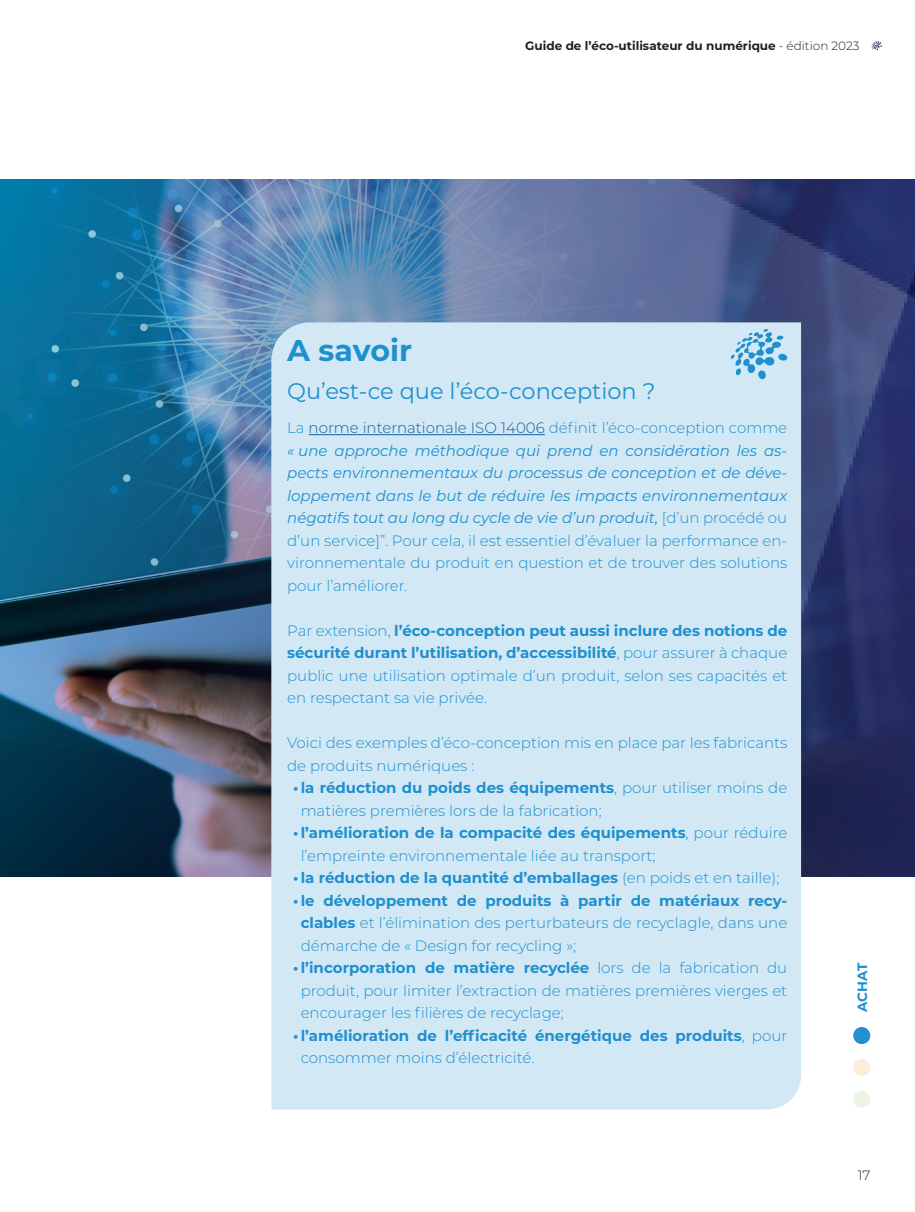
<style>
.page{position:relative;width:915px;height:1212px;background:#fff}
.page>*{position:absolute;margin:0;border:0;box-sizing:border-box;transform-origin:0 0}
.t1{font:700 30px "Montserrat";color:#1e8fcf}
.t2{font:22.5px "Montserrat";color:#1e8fcf}
.t3{font:300 15px/22.5px "Montserrat";color:#1e8fcf;text-align:justify}
.t4{font:italic 15px/22.5px "Montserrat";color:#1e8fcf;text-align:justify}
.t5{font:700 15px/22.5px "Montserrat";color:#1e8fcf}
.t6{font:700 13.5px "Montserrat";color:#1e8fcf}
.t7{font:300 13.5px "Montserrat";color:#231f20}
.t8{font:700 12px "Montserrat";color:#231f20}
.s1{font-weight:300}
.s2{font-weight:300;font-style:normal}
.s3{font-weight:300;font-style:normal;color:#175d9e}
.s4{font-weight:700}
</style>
<div class="page">
<div style="left:852px;top:1027px;width:18px;height:17px;background:#238fcf;border-radius:50%"></div>
<svg style="left:852px;top:1059px;width:18px;height:17px"></svg>
<div style="left:852px;top:1091px;width:18px;height:17px;background:#ecf5e1;border-radius:50%"></div>
<svg style="left:871px;top:41px;width:10px;height:9px"></svg>
<img style="left:0;top:180px;width:914px;height:696px">
<svg style="left:267px;top:318px;width:538px;height:792px"></svg>
<div style="left:271px;top:322px;width:529px;height:787px;background:#d2e9f5"></div>
<hr style="left:308px;top:434px;width:236px;height:1px;background:#175d9e">
<svg style="left:730px;top:329px;width:57px;height:51px"></svg>
<p class="t8" style="left:525px;top:37px;width:336px">Guide de l’éco-utilisateur du numérique <span class="s1">- édition 2023</span></p>
<h1 class="t1" style="left:287px;top:329px;width:126px">A savoir</h1>
<h2 class="t2" style="left:287px;top:375px;width:370px">Qu’est-ce que l’éco-conception ?</h2>
<p class="t4" style="left:287px;top:416px;width:501px"><span class="s2">La</span> <span class="s3">norme internationale ISO 14006</span> <span class="s2">définit l’éco-conception comme </span>« une approche méthodique qui prend en considération les as&shy;pects environnementaux du processus de conception et de déve&shy;loppement dans le but de réduire les impacts environnementaux négatifs tout au long du cycle de vie d’un produit, <span class="s2">[d’un procédé ou d’un service]”. Pour cela, il est essentiel d’évaluer la performance en&shy;vironnementale du produit en question et de trouver des solutions pour l’améliorer.</span></p>
<p class="t3" style="left:287px;top:619px;width:501px">Par extension, <span class="s4">l’éco-conception peut aussi inclure des notions de sécurité durant l’utilisation, d’accessibilité</span>, pour assurer à chaque public une utilisation optimale d’un produit, selon ses capacités et en respectant sa vie privée.</p>
<p class="t3" style="left:287px;top:731px;width:501px">Voici des exemples d’éco-conception mis en place par les fabricants de produits numériques :</p>
<p class="t3" style="left:300px;top:776px;width:488px;text-indent:-8px"><span class="s4">•la réduction du poids des équipements</span>, pour utiliser moins de matières premières lors de la fabrication;</p>
<p class="t3" style="left:300px;top:821px;width:488px;text-indent:-8px"><span class="s4">•l’amélioration de la compacité des équipements</span>, pour réduire l’empreinte environnementale liée au transport;</p>
<p class="t5" style="left:293px;top:866px;width:487px">•la réduction de la quantité d’emballages <span class="s1">(en poids et en taille);</span></p>
<p class="t3" style="left:300px;top:889px;width:488px;text-indent:-8px"><span class="s4">•le développement de produits à partir de matériaux recy&shy;clables</span> et l’élimination des perturbateurs de recyclagle, dans une démarche de « Design for recycling »;</p>
<p class="t3" style="left:300px;top:956px;width:488px;text-indent:-8px"><span class="s4">•l’incorporation de matière recyclée</span> lors de la fabrication du produit, pour limiter l’extraction de matières premières vierges et encourager les filières de recyclage;</p>
<p class="t5" style="left:300px;top:1023px;width:488px;text-indent:-8px">•l’amélioration de l’efficacité énergétique des produits<span class="s1">, pour consommer moins d’électricité.</span></p>
<p class="t6" style="left:852px;top:1012px;width:51px;rotate:-90deg">ACHAT</p>
<p class="t7" style="left:857px;top:1165px;width:14px">17</p>
</div>
